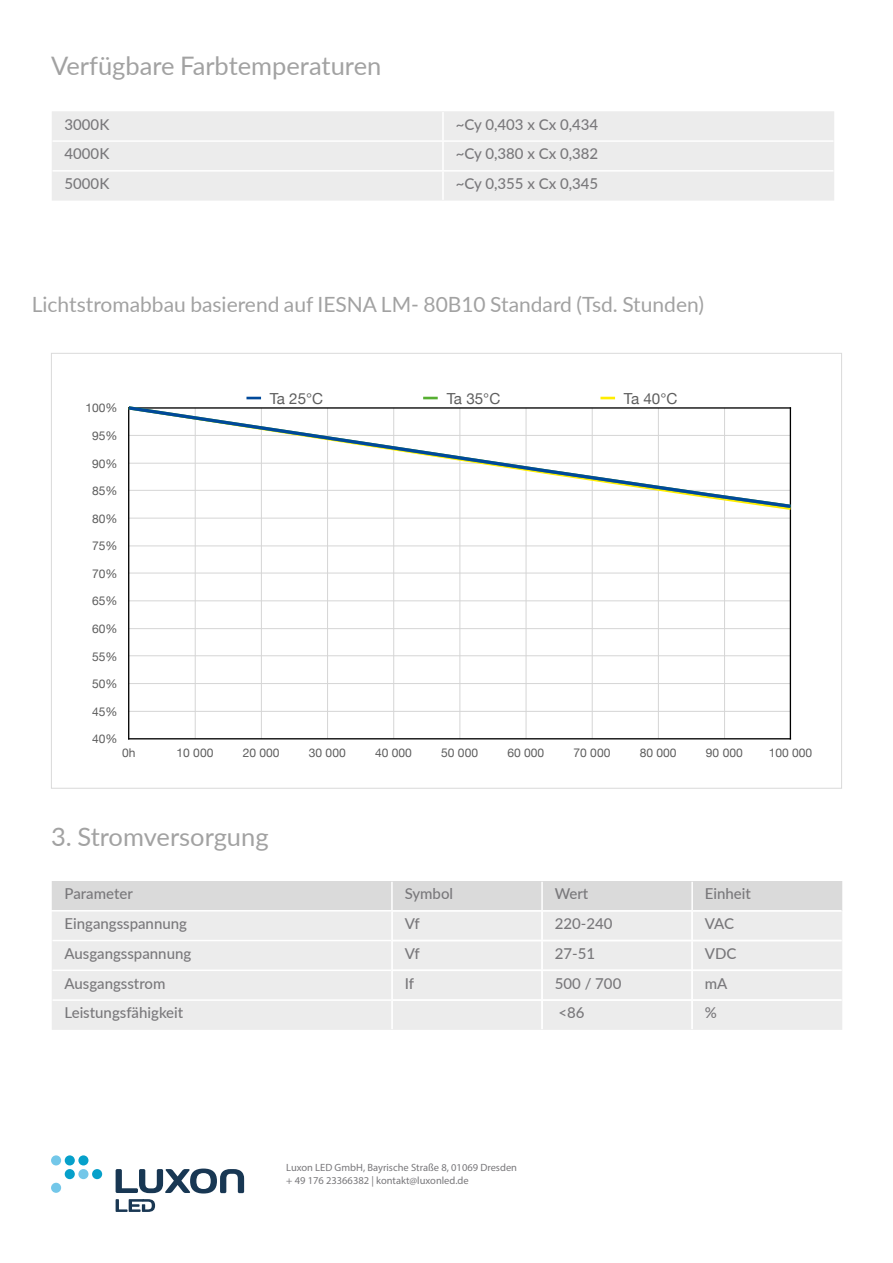
<style>
.page{position:relative;width:893px;height:1263px;background:#fff}
.page>*{position:absolute;margin:0;border:0;box-sizing:border-box;transform-origin:0 0}
.t1{font:25.5px "Lato";color:#a2a2a2}
.t2{font:21px "Lato";color:#a2a2a2}
.t3{font:15.15px "Helvetica Neue";letter-spacing:-.055em;color:#5e5e5e}
.t4{font:500 15px/29.7px "Lato";color:#79787b}
.t5{font:12px "Helvetica Neue";color:#5e5e5e}
.t6{font:10.5px/12.6px "Myriad Pro";color:#79787b}
</style>
<div class="page">
<div style="left:52px;top:111px;width:782px;height:90px;background:#ececec"></div>
<hr style="left:442px;top:112px;width:2px;height:28px;background:#fff">
<hr style="left:442px;top:142px;width:2px;height:28px;background:#fff">
<hr style="left:442px;top:172px;width:2px;height:28px;background:#fff">
<hr style="left:53px;top:140px;width:390px;height:2px;background:#fff">
<hr style="left:443px;top:140px;width:390px;height:2px;background:#fff">
<hr style="left:53px;top:170px;width:390px;height:2px;background:#fff">
<hr style="left:443px;top:170px;width:390px;height:2px;background:#fff">
<hr style="left:129px;top:711px;width:661px;height:1px;background:#d5d5d5">
<hr style="left:129px;top:683px;width:661px;height:1px;background:#d5d5d5">
<hr style="left:129px;top:655px;width:661px;height:1px;background:#d5d5d5">
<hr style="left:129px;top:628px;width:661px;height:1px;background:#d5d5d5">
<hr style="left:129px;top:600px;width:661px;height:1px;background:#d5d5d5">
<hr style="left:129px;top:573px;width:661px;height:1px;background:#d5d5d5">
<hr style="left:129px;top:546px;width:661px;height:1px;background:#d5d5d5">
<hr style="left:129px;top:518px;width:661px;height:1px;background:#d5d5d5">
<hr style="left:195px;top:408px;width:1px;height:331px;background:#d5d5d5">
<hr style="left:261px;top:408px;width:1px;height:331px;background:#d5d5d5">
<hr style="left:327px;top:408px;width:1px;height:331px;background:#d5d5d5">
<hr style="left:393px;top:408px;width:1px;height:331px;background:#d5d5d5">
<hr style="left:460px;top:408px;width:1px;height:331px;background:#d5d5d5">
<hr style="left:526px;top:408px;width:1px;height:331px;background:#d5d5d5">
<hr style="left:592px;top:408px;width:1px;height:331px;background:#d5d5d5">
<hr style="left:658px;top:408px;width:1px;height:331px;background:#d5d5d5">
<hr style="left:724px;top:408px;width:1px;height:331px;background:#d5d5d5">
<hr style="left:790px;top:408px;width:1px;height:331px;background:#000">
<hr style="left:128px;top:408px;width:1px;height:331px;background:#000">
<hr style="left:129px;top:738px;width:661px;height:1px;background:#000">
<svg style="left:128px;top:406px;width:664px;height:102px"></svg>
<svg style="left:246px;top:397px;width:15px;height:2px"></svg>
<svg style="left:423px;top:397px;width:15px;height:2px"></svg>
<svg style="left:600px;top:397px;width:15px;height:2px"></svg>
<svg style="left:116px;top:1168px;width:128px;height:25px"></svg>
<div style="left:92px;top:1169px;width:10px;height:10px;background:#06a0ca;border-radius:50%"></div>
<div style="left:78px;top:1169px;width:10px;height:10px;background:#73c7e9;border-radius:50%"></div>
<div style="left:65px;top:1169px;width:10px;height:10px;background:#06a0ca;border-radius:50%"></div>
<div style="left:65px;top:1155px;width:10px;height:10px;background:#06a0ca;border-radius:50%"></div>
<div style="left:78px;top:1155px;width:10px;height:10px;background:#06a0ca;border-radius:50%"></div>
<div style="left:51px;top:1155px;width:10px;height:10px;background:#73c7e9;border-radius:50%"></div>
<div style="left:51px;top:1183px;width:10px;height:10px;background:#73c7e9;border-radius:50%"></div>
<svg style="left:116px;top:1199px;width:39px;height:13px"></svg>
<svg style="left:52px;top:881px;width:790px;height:149px;background:#e8e8e8"></svg>
<hr style="left:541px;top:882px;width:2px;height:28px;background:#fff">
<hr style="left:541px;top:911px;width:2px;height:29px;background:#fff">
<hr style="left:691px;top:911px;width:2px;height:29px;background:#fff">
<hr style="left:541px;top:941px;width:2px;height:28px;background:#fff">
<hr style="left:691px;top:941px;width:2px;height:28px;background:#fff">
<hr style="left:541px;top:971px;width:2px;height:28px;background:#fff">
<hr style="left:691px;top:971px;width:2px;height:28px;background:#fff">
<hr style="left:541px;top:1001px;width:2px;height:28px;background:#fff">
<hr style="left:691px;top:1001px;width:2px;height:28px;background:#fff">
<hr style="left:53px;top:940px;width:338px;height:1px;background:#fff">
<hr style="left:393px;top:940px;width:149px;height:1px;background:#fff">
<hr style="left:542px;top:940px;width:150px;height:1px;background:#fff">
<hr style="left:692px;top:940px;width:149px;height:1px;background:#fff">
<hr style="left:53px;top:969px;width:338px;height:2px;background:#fff">
<hr style="left:393px;top:969px;width:149px;height:2px;background:#fff">
<hr style="left:542px;top:969px;width:150px;height:2px;background:#fff">
<hr style="left:692px;top:969px;width:149px;height:2px;background:#fff">
<hr style="left:53px;top:999px;width:338px;height:2px;background:#fff">
<hr style="left:393px;top:999px;width:149px;height:2px;background:#fff">
<hr style="left:542px;top:999px;width:150px;height:2px;background:#fff">
<hr style="left:692px;top:999px;width:149px;height:2px;background:#fff">
<hr style="left:392px;top:910px;width:150px;height:1px;background:#fff">
<hr style="left:542px;top:910px;width:150px;height:1px;background:#fff">
<hr style="left:692px;top:910px;width:149px;height:1px;background:#fff">
<hr style="left:391px;top:882px;width:2px;height:28px;background:#fff">
<hr style="left:691px;top:882px;width:2px;height:28px;background:#fff">
<hr style="left:51px;top:910px;width:341px;height:1px;background:#fff">
<hr style="left:391px;top:911px;width:2px;height:29px;background:#fff">
<hr style="left:391px;top:940px;width:2px;height:30px;background:#fff">
<hr style="left:391px;top:970px;width:2px;height:30px;background:#fff">
<hr style="left:391px;top:1000px;width:2px;height:29px;background:#fff">
<h1 class="t1" style="left:51px;top:47px;width:332px">Verfügbare Farbtemperaturen</h1>
<p class="t4" style="left:65px;top:109px;width:46px">3000K</p>
<p class="t4" style="left:456px;top:109px;width:144px">~Cy 0,403 x Cx 0,434</p>
<p class="t4" style="left:65px;top:138px;width:46px">4000K</p>
<p class="t4" style="left:456px;top:138px;width:144px">~Cy 0,380 x Cx 0,382</p>
<p class="t4" style="left:65px;top:168px;width:46px">5000K</p>
<p class="t4" style="left:456px;top:168px;width:144px">~Cy 0,355 x Cx 0,345</p>
<h2 class="t2" style="left:32px;top:290px;width:674px">Lichtstromabbau basierend auf IESNA LM- 80B10 Standard (Tsd. Stunden)</h2>
<p class="t5" style="left:85px;top:399px;width:34px">100%</p>
<p class="t5" style="left:92px;top:427px;width:27px">95%</p>
<p class="t5" style="left:92px;top:455px;width:27px">90%</p>
<p class="t5" style="left:92px;top:482px;width:27px">85%</p>
<p class="t5" style="left:92px;top:510px;width:27px">80%</p>
<p class="t5" style="left:92px;top:537px;width:27px">75%</p>
<p class="t5" style="left:92px;top:565px;width:27px">70%</p>
<p class="t5" style="left:92px;top:592px;width:27px">65%</p>
<p class="t5" style="left:92px;top:620px;width:27px">60%</p>
<p class="t5" style="left:92px;top:648px;width:27px">55%</p>
<p class="t5" style="left:92px;top:675px;width:27px">50%</p>
<p class="t5" style="left:92px;top:703px;width:27px">45%</p>
<p class="t5" style="left:92px;top:730px;width:27px">40%</p>
<p class="t3" style="left:270px;top:388px;width:55px">Ta 25°C</p>
<p class="t3" style="left:447px;top:388px;width:55px">Ta 35°C</p>
<p class="t3" style="left:624px;top:388px;width:55px">Ta 40°C</p>
<p class="t5" style="left:122px;top:744px;width:15px">0h</p>
<p class="t5" style="left:177px;top:744px;width:38px">10 000</p>
<p class="t5" style="left:243px;top:744px;width:38px">20 000</p>
<p class="t5" style="left:309px;top:744px;width:38px">30 000</p>
<p class="t5" style="left:375px;top:744px;width:38px">40 000</p>
<p class="t5" style="left:441px;top:744px;width:38px">50 000</p>
<p class="t5" style="left:507px;top:744px;width:38px">60 000</p>
<p class="t5" style="left:574px;top:744px;width:38px">70 000</p>
<p class="t5" style="left:640px;top:744px;width:38px">80 000</p>
<p class="t5" style="left:706px;top:744px;width:38px">90 000</p>
<p class="t5" style="left:769px;top:744px;width:45px">100 000</p>
<h1 class="t1" style="left:51px;top:818px;width:219px">3. Stromversorgung</h1>
<p class="t4" style="left:65px;top:878px;width:70px">Parameter</p>
<p class="t4" style="left:405px;top:878px;width:50px">Symbol</p>
<p class="t4" style="left:555px;top:878px;width:35px">Wert</p>
<p class="t4" style="left:705px;top:878px;width:48px">Einheit</p>
<p class="t4" style="left:65px;top:908px;width:128px">Eingangsspannung<br>Ausgangsspannung<br>Ausgangsstrom<br>Leistungsfähigkeit</p>
<p class="t4" style="left:405px;top:908px;width:17px">Vf</p>
<p class="t4" style="left:555px;top:908px;width:59px">220-240</p>
<p class="t4" style="left:705px;top:908px;width:31px">VAC</p>
<p class="t4" style="left:405px;top:938px;width:17px">Vf</p>
<p class="t4" style="left:555px;top:938px;width:42px">27-51</p>
<p class="t4" style="left:705px;top:938px;width:33px">VDC</p>
<p class="t4" style="left:405px;top:968px;width:11px">If</p>
<p class="t4" style="left:555px;top:968px;width:68px">500 / 700</p>
<p class="t4" style="left:705px;top:968px;width:24px">mA</p>
<p class="t4" style="left:559px;top:997px;width:28px">&lt;86</p>
<p class="t4" style="left:705px;top:997px;width:14px">%</p>
<p class="t6" style="left:286px;top:1161px;width:232px">Luxon LED GmbH, Bayrische Straße 8, 01069 Dresden + 49 176 23366382 | kontakt@luxonled.de</p>
</div>
